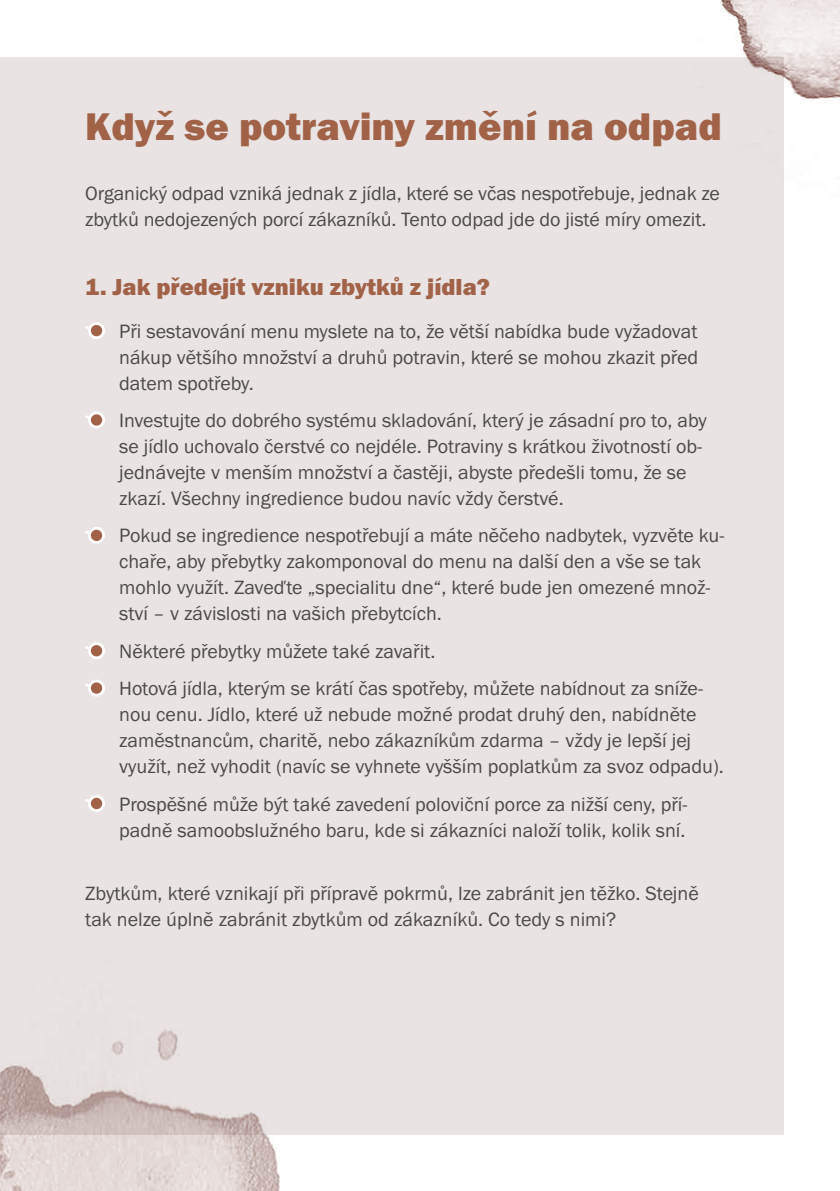
<style>
.page{position:relative;width:840px;height:1191px;background:#fff}
.page>*{position:absolute;margin:0;border:0;box-sizing:border-box;transform-origin:0 0}
.t1{font:40px "Franklin Got Itc TOT Hea";color:#a16248}
.t2{font:24px "Franklin Got Itc TOT Hea";color:#a16248}
.t3{font:20px/26px "Franklin Got Itc TOT Boo";color:#4a4a49}
</style>
<div class="page">
<img style="left:499px;top:0;width:340px;height:1135px">
<div style="left:0;top:57px;width:499px;height:1134px;background:#e9e4e3"></div>
<h1 class="t1" style="left:85px;top:104px;width:638px">Když se potraviny změní na odpad</h1>
<p class="t3" style="left:85px;top:181px;width:636px">Organický odpad vzniká jednak z jídla, které se včas nespotřebuje, jednak ze zbytků nedojezených porcí zákazníků. Tento odpad jde do jisté míry omezit.</p>
<p class="t2" style="left:85px;top:273px;width:406px">1. Jak předejít vzniku zbytků z jídla?</p>
<p class="t3" style="left:119px;top:318px;width:580px;text-align:justify">Při sestavování menu myslete na to, že větší nabídka bude vyžadovat nákup většího množství a druhů potravin, které se mohou zkazit před datem spotřeby.</p>
<p class="t3" style="left:119px;top:408px;width:589px">Investujte do dobrého systému skladování, který je zásadní pro to, aby se jídlo uchovalo čerstvé co nejdéle. Potraviny s krátkou životností ob&shy;jednávejte v menším množství a častěji, abyste předešli tomu, že se zkazí. Všechny ingredience budou navíc vždy čerstvé.</p>
<p class="t3" style="left:119px;top:523px;width:606px">Pokud se ingredience nespotřebují a máte něčeho nadbytek, vyzvěte ku&shy;chaře, aby přebytky zakomponoval do menu na další den a vše se tak mohlo využít. Zaveďte „specialitu dne“, které bude jen omezené množ&shy;ství – v závislosti na vašich přebytcích.</p>
<p class="t3" style="left:119px;top:633px;width:585px;line-height:37.4px">Některé přebytky můžete také zavařit.<br>Hotová jídla, kterým se krátí čas spotřeby, můžete nabídnout za sníže-</p>
<p class="t3" style="left:119px;top:702px;width:606px">nou cenu. Jídlo, které už nebude možné prodat druhý den, nabídněte zaměstnancům, charitě, nebo zákazníkům zdarma – vždy je lepší jej využít, než vyhodit (navíc se vyhnete vyšším poplatkům za svoz odpadu).</p>
<p class="t3" style="left:119px;top:791px;width:569px">Prospěšné může být také zavedení poloviční porce za nižší ceny, pří&shy;padně samoobslužného baru, kde si zákazníci naloží tolik, kolik sní.</p>
<p class="t3" style="left:85px;top:880px;width:614px">Zbytkům, které vznikají při přípravě pokrmů, lze zabránit jen těžko. Stejně tak nelze úplně zabránit zbytkům od zákazníků. Co tedy s nimi?</p>
</div>
